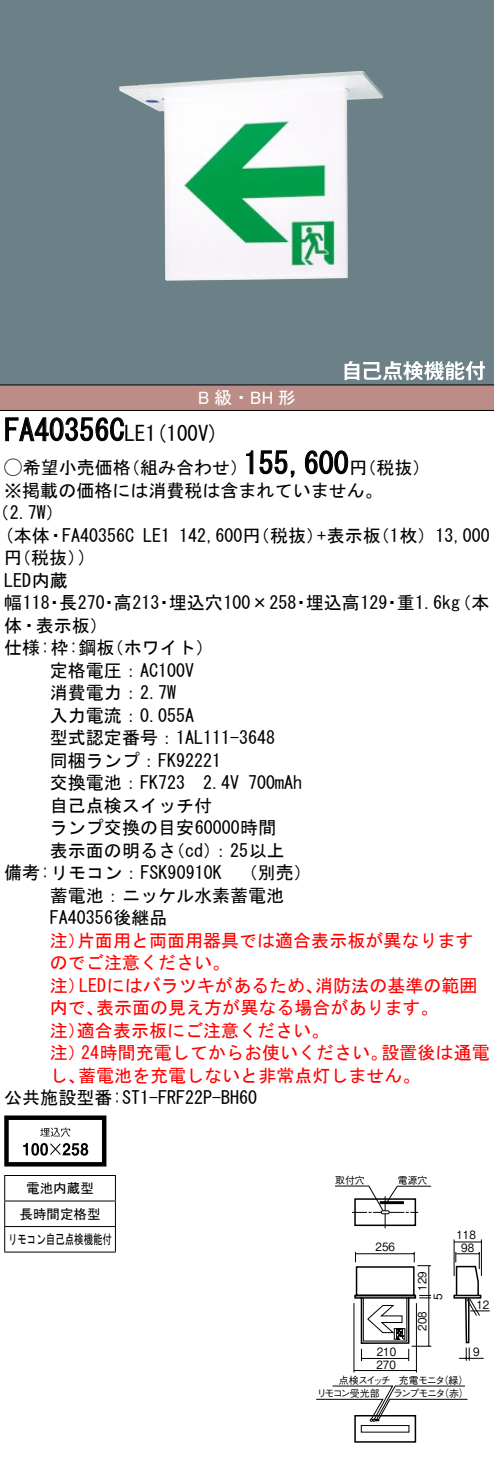
<style>
.page{position:relative;width:494px;height:1458px;background:#fff}
.page>*{position:absolute;margin:0;border:0;box-sizing:border-box;transform-origin:0 0}
.t1{font:30px "MS Gothic";color:#000}
.t2{font:21px "MS Gothic";color:#000}
.t3{font:18px/22.5px "MS Gothic";color:#000}
.t4{font:18px/22.5px "MS Gothic";color:#f00}
.t5{font:18px "MS P Gothic";color:#fff}
.t6{font:13.5px/25.5px "MS Gothic";color:#000;text-align:center}
.t7{font:13.5px "MS Gothic";color:#000;scale:.7 1}
.t8{font:11.4px/12.6px "Gothic BBB Pro Medium 90 pv RKSJ H";color:#000;scale:.9 1}
.t9{font:9.9px "Gothic BBB Pro Medium 90 pv RKSJ H";letter-spacing:-.1em;color:#000}
.s1{font-size:30px}
.s2{font-family:"Ford Classification 1"}
</style>
<div class="page">
<div style="left:0;top:0;width:493px;height:359px;background:#6c8087"></div>
<img style="left:119px;top:70px;width:264px;height:211px">
<div style="left:0;top:359px;width:493px;height:25px;background:#6c8087"></div>
<svg style="left:344px;top:361px;width:140px;height:19px"></svg>
<div style="left:0;top:385px;width:493px;height:25px;background:#bc8d86"></div>
<hr style="left:0;top:384px;width:493px;height:1px;background:#000">
<hr style="left:0;top:410px;width:493px;height:1px;background:#000">
<svg style="left:5px;top:417px;width:119px;height:24px"></svg>
<svg style="left:246px;top:450px;width:7px;height:24px"></svg>
<svg style="left:259px;top:450px;width:36px;height:27px"></svg>
<svg style="left:304px;top:450px;width:44px;height:24px"></svg>
<svg style="left:4px;top:1115px;width:102px;height:51px"></svg>
<hr style="left:4px;top:1174px;width:112px;height:1px;background:#000">
<hr style="left:4px;top:1200px;width:112px;height:1px;background:#000">
<hr style="left:4px;top:1225px;width:112px;height:1px;background:#000">
<svg style="left:4px;top:1175px;width:1px;height:76px"></svg>
<svg style="left:115px;top:1175px;width:1px;height:76px"></svg>
<hr style="left:4px;top:1251px;width:112px;height:1px;background:#000">
<hr style="left:453px;top:1239px;width:1px;height:36px;background:#000">
<svg style="left:453px;top:1241px;width:27px;height:1px"></svg>
<hr style="left:480px;top:1239px;width:1px;height:36px;background:#000">
<div style="left:354px;top:1414px;width:62px;height:28px;border:2px solid #000"></div>
<div style="left:360px;top:1424px;width:49px;height:8px;border:1px solid #000"></div>
<svg style="left:335px;top:1185px;width:96px;height:43px"></svg>
<svg style="left:316px;top:1251px;width:173px;height:170px"></svg>
<p class="t5" style="left:198px;top:388px;width:99px">B級・ BH 形</p>
<p class="t2" style="left:109px;top:423px;width:111px"><span class="s1">C</span>LE (1 100 (V</p>
<h1 class="t1" style="left:4px;top:415px;width:107px">FA40356</h1>
<h1 class="t1" style="left:243px;top:448px;width:106px">155,600</h1>
<p class="t3" style="left:4px;top:456px;width:128px"><span class="s2">A</span>希望小売価格</p>
<p class="t3" style="left:4px;top:479px;width:379px">※掲載の価格には消費税は含まれていません。</p>
<p class="t3" style="left:-8px;top:501px;width:73px">（2.7 (W</p>
<p class="t3" style="left:122px;top:456px;width:127px">（組み合わせ）</p>
<p class="t3" style="left:349px;top:456px;width:82px">（円税抜(</p>
<p class="t3" style="left:4px;top:524px;width:47px">(本体</p>
<p class="t3" style="left:62px;top:524px;width:74px">FA40356C</p>
<p class="t3" style="left:47px;top:524px;width:19px">・</p>
<p class="t3" style="left:4px;top:546px;width:82px">（円税抜(<br>LED内蔵</p>
<p class="t3" style="left:79px;top:546px;width:10px">(</p>
<p class="t3" style="left:143px;top:524px;width:28px">LE1</p>
<p class="t3" style="left:317px;top:524px;width:65px">+表示板</p>
<p class="t3" style="left:179px;top:524px;width:146px">142,600 （円税抜）</p>
<p class="t3" style="left:371px;top:524px;width:119px">（枚1 (13,000</p>
<p class="t3" style="left:114px;top:591px;width:47px">高213</p>
<p class="t3" style="left:305px;top:591px;width:83px">埋込高129</p>
<p class="t3" style="left:4px;top:591px;width:47px">幅118</p>
<p class="t3" style="left:4px;top:614px;width:105px">体・表示板(</p>
<p class="t3" style="left:168px;top:591px;width:129px">埋込穴100×258</p>
<p class="t3" style="left:453px;top:591px;width:37px">（本</p>
<p class="t3" style="left:396px;top:591px;width:65px">重1.6kg</p>
<p class="t3" style="left:59px;top:591px;width:47px">長270</p>
<p class="t3" style="left:45px;top:591px;width:19px">・</p>
<p class="t3" style="left:100px;top:591px;width:20px">・</p>
<p class="t3" style="left:155px;top:591px;width:19px">・</p>
<p class="t3" style="left:292px;top:591px;width:19px">・</p>
<p class="t3" style="left:382px;top:591px;width:20px">・</p>
<p class="t3" style="left:4px;top:636px;width:112px">仕様枠: :鋼板</p>
<p class="t3" style="left:50px;top:659px;width:146px">定格電圧：AC100V</p>
<p class="t3" style="left:50px;top:681px;width:128px">消費電力：2.7W</p>
<p class="t3" style="left:50px;top:704px;width:146px">入力電流：0.055A</p>
<p class="t3" style="left:50px;top:726px;width:227px">型式認定番号：1AL111-3648</p>
<p class="t3" style="left:50px;top:749px;width:173px">同梱ランプ：FK92221</p>
<p class="t3" style="left:248px;top:771px;width:55px">700mAh</p>
<p class="t3" style="left:106px;top:636px;width:109px">（ホワイト(</p>
<p class="t3" style="left:50px;top:771px;width:191px">交換電池：FK723　2.4V</p>
<p class="t3" style="left:50px;top:794px;width:164px">自己点検スイッチ付</p>
<p class="t3" style="left:50px;top:816px;width:228px">ランプ交換の目安60000時間</p>
<p class="t3" style="left:212px;top:839px;width:74px">：25以上</p>
<p class="t3" style="left:50px;top:839px;width:128px">表示面の明るさ</p>
<p class="t3" style="left:167px;top:839px;width:55px">（cd）</p>
<p class="t3" style="left:50px;top:861px;width:236px;text-indent:-46px">備考:リモコン：FSK90910K<br>蓄電池：ニッケル水素蓄電池<br>FA40356後継品</p>
<p class="t4" style="left:77px;top:929px;width:398px">片面用と両面用器具では適合表示板が異なります</p>
<p class="t3" style="left:230px;top:861px;width:82px">　（別売(</p>
<p class="t4" style="left:50px;top:929px;width:182px">注）<br>のでご注意ください。</p>
<p class="t4" style="left:79px;top:974px;width:245px">LEDにはバラツキがあるため、</p>
<p class="t4" style="left:315px;top:974px;width:163px">消防法の基準の範囲</p>
<p class="t4" style="left:50px;top:974px;width:37px">注）</p>
<p class="t4" style="left:96px;top:996px;width:344px">表示面の見え方が異なる場合があります。</p>
<p class="t4" style="left:77px;top:996px;width:254px;text-indent:-27px">内で、<br>適合表示板にご注意ください。</p>
<p class="t4" style="left:50px;top:1019px;width:37px">注）</p>
<p class="t4" style="left:381px;top:1041px;width:110px">設置後は通電</p>
<p class="t4" style="left:81px;top:1041px;width:308px">24時間充電してからお使いください。</p>
<p class="t4" style="left:78px;top:1041px;width:344px;text-indent:-28px">注）<br>蓄電池を充電しないと非常点灯しません。</p>
<p class="t4" style="left:50px;top:1064px;width:37px">し、</p>
<p class="t3" style="left:4px;top:1086px;width:254px">公共施設型番:ST1-FRF22 -P BH60</p>
<p class="t6" style="left:19px;top:1175px;width:82px">電池内蔵型長時間定格型</p>
<p class="t7" style="left:8px;top:1232px;width:150px">リモコン自己点検機能付</p>
<p class="t9" style="left:335px;top:1171px;width:31px">取付穴</p>
<p class="t9" style="left:397px;top:1171px;width:31px">電源穴</p>
<p class="t8" style="left:375px;top:1238px;width:23px">256</p>
<p class="t8" style="left:376px;top:1343px;width:23px">210<br>270</p>
<p class="t8" style="left:414px;top:1290px;width:23px;rotate:-90deg">129</p>
<p class="t8" style="left:414px;top:1330px;width:23px;rotate:-90deg">208</p>
<p class="t8" style="left:429px;top:1299px;width:9px;rotate:-90deg">5</p>
<p class="t8" style="left:456px;top:1227px;width:23px">118</p>
<p class="t8" style="left:461px;top:1239px;width:16px">98</p>
<p class="t8" style="left:476px;top:1297px;width:16px">12</p>
<p class="t8" style="left:472px;top:1343px;width:9px">9</p>
<p class="t9" style="left:338px;top:1371px;width:53px">点検スイッチ</p>
<p class="t9" style="left:438px;top:1371px;width:31px">（緑(</p>
<p class="t9" style="left:398px;top:1371px;width:48px">充電モニタ</p>
<p class="t9" style="left:316px;top:1385px;width:64px">リモコン受光部</p>
<p class="t9" style="left:438px;top:1385px;width:31px">（赤(</p>
<p class="t9" style="left:393px;top:1385px;width:54px">ランプモニタ</p>
</div>
